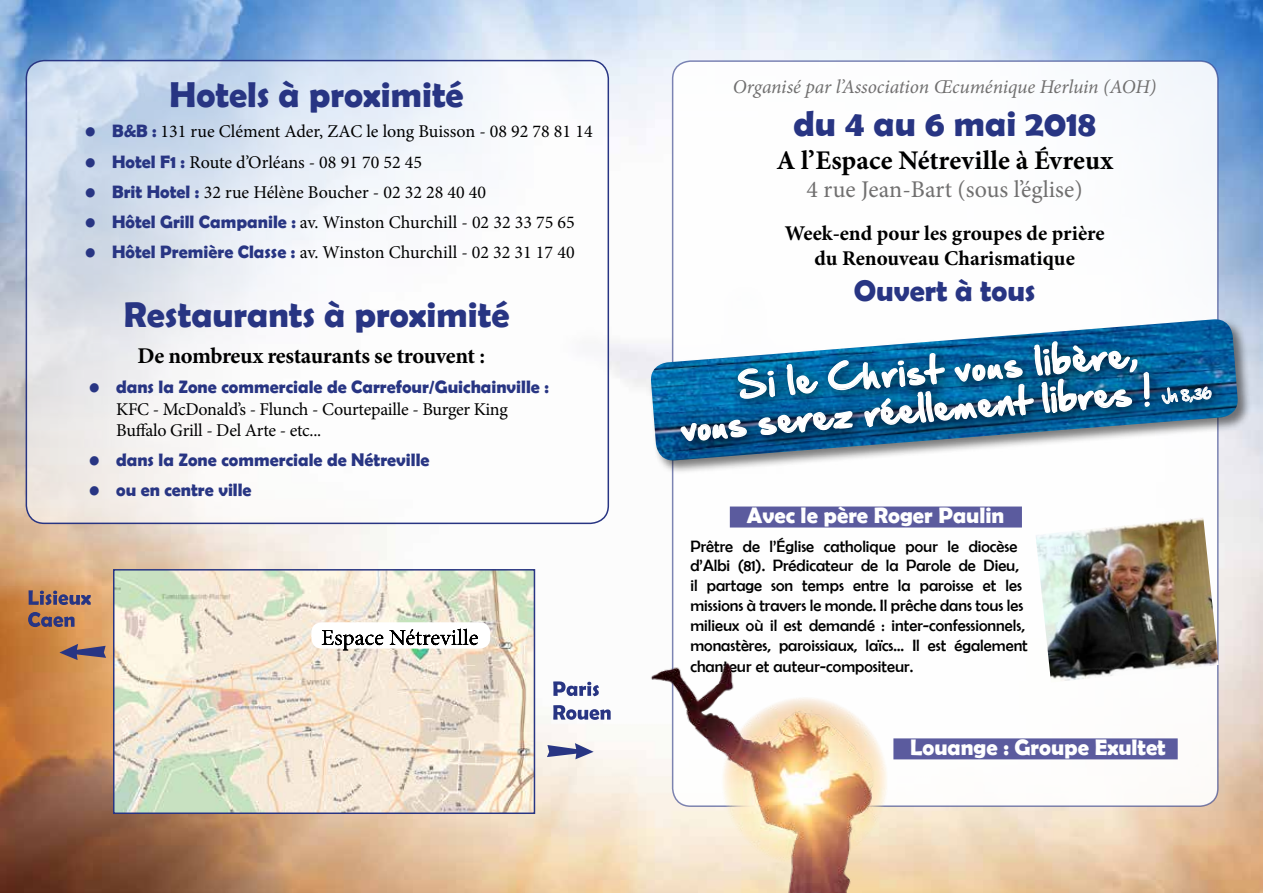
<style>
.page{position:relative;width:1263px;height:893px;background:#fff}
.page>*{position:absolute;margin:0;border:0;box-sizing:border-box;transform-origin:0 0}
.t1{font:700 36px "Berlin Sans FB Demi";color:#283583}
.t2{font:31.5px/38.1px "Hand Of Sean";color:#fff}
.t3{font:700 30px "Berlin Sans FB Demi";color:#283583}
.t4{font:700 27px "Minion Pro";letter-spacing:.005em;color:#000}
.t5{font:24px "Minion Pro";color:#706f6f}
.t6{font:700 22.5px "Berlin Sans FB Demi";color:#fff}
.t7{font:700 22.5px "Minion Pro";letter-spacing:-.02em;color:#000}
.t8{font:700 21px/25.2px "Minion Pro";color:#000;text-align:center}
.t9{font:italic 19.5px "Minion Pro";letter-spacing:-.01em;color:#706f6f}
.t10{font:18px/21.6px "Minion Pro";letter-spacing:-.005em;color:#000}
.t11{font:700 18px "Berlin Sans FB Demi";color:#283583}
.t12{font:16.5px/19.8px "Berlin Sans FB";color:#000}
.t13{font:13.5px "Hand Of Sean";color:#fff}
.s1{font-family:"Berlin Sans FB Demi";font-weight:700;color:#283583}
</style>
<div class="page">
<img style="left:0;top:0;width:1263px;height:893px">
<div style="left:673px;top:61px;width:545px;height:745px;background:#fff;border-radius:18px"></div>
<div style="left:730px;top:506px;width:292px;height:21px;background:#5b5b9e"></div>
<div style="left:893px;top:738px;width:285px;height:21px;background:#5b5b9e"></div>
<img style="left:1036px;top:517px;width:183px;height:165px">
<div style="left:649px;top:317px;width:603px;height:157px;background:#000;opacity:.51"></div>
<img style="left:650px;top:319px;width:589px;height:143px">
<div style="left:670px;top:331px;width:558px;height:126px;background:#000;opacity:.75"></div>
<svg style="left:680px;top:317px;width:470px;height:196px"></svg>
<svg style="left:1161px;top:386px;width:51px;height:18px"></svg>
<img style="left:641px;top:634px;width:285px;height:259px">
<svg style="left:26px;top:61px;width:582px;height:462px"></svg>
<div style="left:26px;top:60px;width:583px;height:464px;border:2px solid #283583;border-radius:18px"></div>
<img style="left:116px;top:572px;width:416px;height:239px">
<div style="left:113px;top:569px;width:422px;height:245px;border:2px solid #283583"></div>
<svg style="left:553px;top:705px;width:58px;height:15px"></svg>
<svg style="left:553px;top:681px;width:46px;height:15px"></svg>
<svg style="left:547px;top:743px;width:47px;height:16px"></svg>
<svg style="left:59px;top:644px;width:47px;height:16px"></svg>
<div style="left:311px;top:622px;width:179px;height:27px;background:#fff;border-radius:10px"></div>
<svg style="left:322px;top:629px;width:156px;height:21px"></svg>
<svg style="left:28px;top:612px;width:47px;height:15px"></svg>
<svg style="left:29px;top:590px;width:62px;height:15px"></svg>
<h1 class="t1" style="left:170px;top:74px;width:296px">Hotels à proximité</h1>
<p class="t10" style="left:85px;top:121px;width:509px"><span class="s1">• B&amp;B :</span> 131 rue Clément Ader, ZAC le long Buisson - 08 92 78 81 14</p>
<p class="t10" style="left:85px;top:151px;width:338px"><span class="s1">• Hotel F1 :</span> Route d’Orléans - 08 91 70 52 45</p>
<p class="t10" style="left:85px;top:181px;width:402px"><span class="s1">• Brit Hotel :</span> 32 rue Hélène Boucher - 02 32 28 40 40</p>
<p class="t10" style="left:85px;top:211px;width:491px"><span class="s1">• Hôtel Grill Campanile :</span> av. Winston Churchill - 02 32 33 75 65</p>
<p class="t10" style="left:85px;top:241px;width:491px"><span class="s1">• Hôtel Première Classe :</span> av. Winston Churchill - 02 32 31 17 40</p>
<h1 class="t1" style="left:124px;top:293px;width:387px">Restaurants à proximité</h1>
<p class="t7" style="left:138px;top:340px;width:349px">De nombreux restaurants se trouvent :</p>
<p class="t11" style="left:89px;top:376px;width:461px">• dans la Zone commerciale de Carrefour/Guichainville :</p>
<p class="t10" style="left:116px;top:398px;width:393px">KFC - McDonald’s - Flunch - Courtepaille - Burger King<br>Buffalo Grill - Del Arte - etc...</p>
<p class="t11" style="left:89px;top:450px;width:342px">• dans la Zone commerciale de Nétreville</p>
<p class="t11" style="left:89px;top:480px;width:164px">• ou en centre ville</p>
<p class="t9" style="left:733px;top:74px;width:425px">Organisé par l’Association Œcuménique Herluin (AOH)</p>
<h1 class="t1" style="left:793px;top:103px;width:304px">du 4 au 6 mai 2018</h1>
<h3 class="t4" style="left:776px;top:141px;width:338px">A l’Espace Nétreville à Évreux</h3>
<h3 class="t5" style="left:807px;top:174px;width:278px">4 rue Jean-Bart (sous l’église)</h3>
<p class="t8" style="left:785px;top:220px;width:321px">Week-end pour les groupes de prière du Renouveau Charismatique</p>
<h3 class="t3" style="left:854px;top:273px;width:183px">Ouvert à tous</h3>
<h2 class="t2" style="left:677px;top:368px;width:472px;text-indent:60px;rotate:-4deg">Si le Christ vous libère, vous serez réellement libres !</h2>
<p class="t13" style="left:1161px;top:384px;width:51px;rotate:-4deg">Jn 8,36</p>
<p class="t6" style="left:747px;top:502px;width:259px">Avec le père Roger Paulin</p>
<p class="t12" style="left:690px;top:536px;width:339px">Prêtre de l’Église catholique pour le diocèse d’Albi (81). Prédicateur de la Parole de Dieu, il partage son temps entre la paroisse et les missions à travers le monde. Il prêche dans tous les milieux où il est demandé : inter-confessionnels, monastères, paroissiaux, laïcs… Il est également</p>
<p class="t12" style="left:690px;top:657px;width:224px">chanteur et auteur-compositeur.</p>
<p class="t6" style="left:910px;top:734px;width:257px">Louange : Groupe Exultet</p>
</div>
